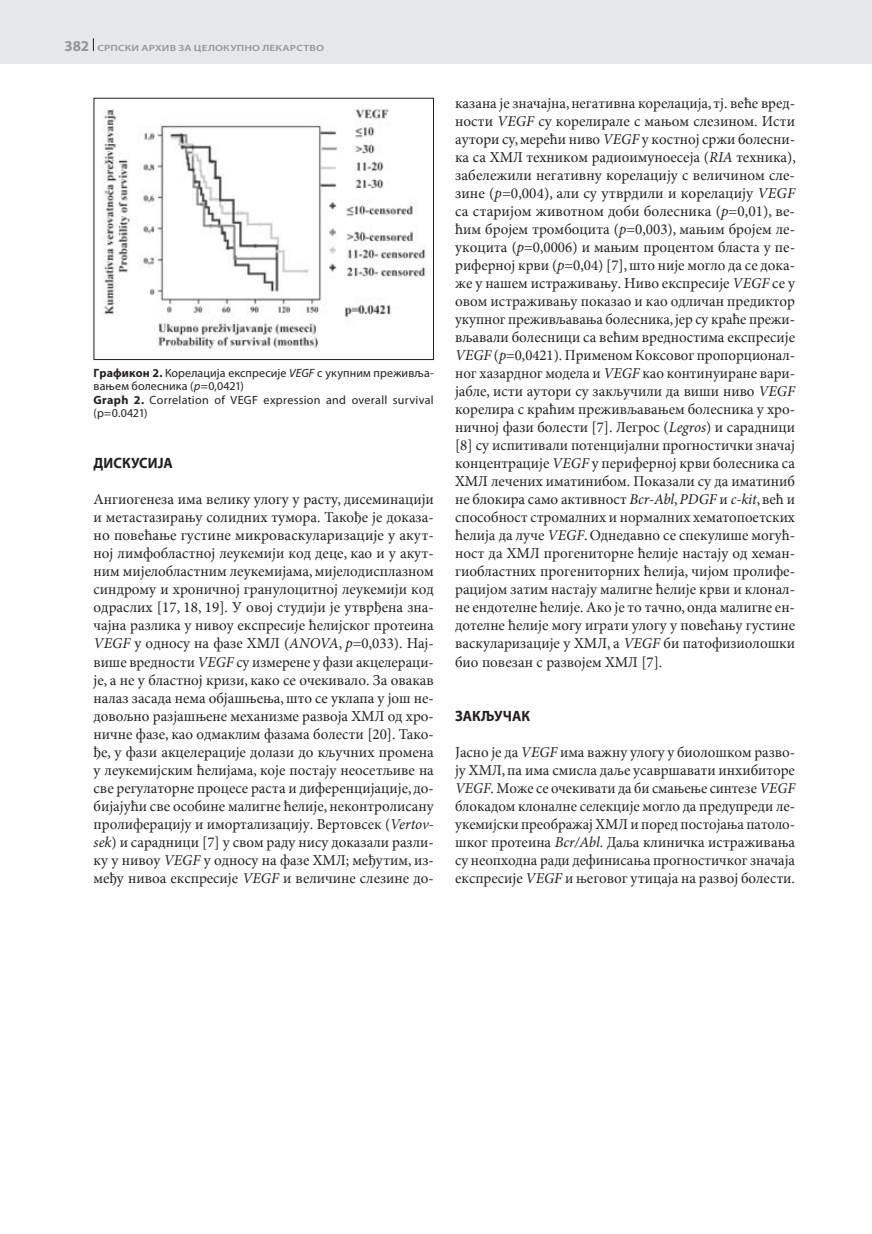
<style>
.page{position:relative;width:872px;height:1234px;background:#fff}
.page>*{position:absolute;margin:0;border:0;box-sizing:border-box;transform-origin:0 0}
.Body_Text_I_pasus{font:15px/18px "Minion Pro Cyrilic";color:#231f20;text-align:justify}
.Naslov_1{font:700 15px "Myriad Pro Cyrilic";color:#231f20;scale:.95 1}
.Naslov_PRILOGA{font:12px/13.5px "Myriad Pro";letter-spacing:.015em;color:#231f20}
.t1{font:600 9px "Myriad Pro";letter-spacing:.015em;color:#939598;scale:1.25 1}
.s1{font-weight:700;font-size:15px}
.s2{font-weight:700}
.s3{font-style:italic}
.s4{font-family:"Minion Pro";font-style:italic}
</style>
<div class="page">
<div style="left:0;top:0;width:872px;height:64px;background:#e6e7e9"></div>
<svg style="left:93px;top:38px;width:1px;height:13px"></svg>
<img style="left:102px;top:108px;width:324px;height:243px">
<div style="left:94px;top:98px;width:340px;height:262px;border:1px solid #231f20"></div>
<p class="t1" style="left:64px;top:42px;width:209px"><span class="s1">382</span> СРПСКИ АРХИВ ЗА ЦЕЛОКУПНО ЛЕКАРСТВО</p>
<p class="Naslov_PRILOGA" style="left:94px;top:365px;width:341px"><span class="s2">Графикон 2.</span> Корелација експресије <span class="s3">VEGF</span> с укупним преживља&shy;вањем болесника (<span class="s3">p</span>=0,0421)</p>
<p class="Naslov_PRILOGA" style="left:94px;top:392px;width:342px"><span class="s2">Graph 2.</span> Correlation of VEGF expression and overall survival (p=0.0421)</p>
<p class="Naslov_1" style="left:94px;top:455px;width:85px">DISKUSIJA</p>
<p class="Body_Text_I_pasus" style="left:94px;top:491px;width:342px">An-gi-o-ge-ne-za ima ve-li-ku ulo-gu u ra-stu, di-se-mi-na-ci-ji i me-ta-sta-zi-ra-wu so-lid-nih tu-mo-ra. Ta-ko-đe je do-ka-za&shy;no po-ve-ća-we gu-sti-ne mi-kro-va-sku-la-ri-za-ci-je u akut&shy;noj lim-fo-blast-noj le-u-ke-mi-ji kod de-ce, kao i u akut&shy;nim mi-je-lo-blast-nim le-u-ke-mi-ja-ma,mi-je-lo-di-spla-znom sin-dro-mu i hro-nič-noj gra-nu-lo-cit-noj le-u-ke-mi-ji kod od-ra-slih [17, 18, 19]. U ovoj stu-di-ji je utvr-đe-na zna&shy;čaj-na raz-li-ka u ni-vou eks-pre-si-je će-lij-skog pro-te-i-na <span class="s4">VEGF</span> u od-no-su na fa-ze HML (<span class="s4">ANOVA</span>, <span class="s4">p</span>=0,033). Naj&shy;više vrednosti <span class="s4">VEGF</span> su iz-me-re-ne u fa-zi ak-ce-le-ra-ci&shy;je, a ne u blast-noj kri-zi, ka-ko se oče-ki-va-lo. Za ova-kav na-laz za-sa-da ne-ma ob-ja-šwe-wa,što se ukla-pa u još ne&shy;do-voq-no raz-ja-šwe-ne me-ha-ni-zme raz-vo-ja HML od hro&shy;nič-ne fa-ze, kao od-ma-klim fa-za-ma bo-le-sti [20]. Ta-ko&shy;đe, u fa-zi ak-ce-le-ra-ci-je do-la-zi do kquč-nih pro-me-na u le-u-ke-mij-skim će-li-ja-ma, ko-je po-sta-ju neo-se-tqi-ve na sve re-gu-la-tor-ne pro-ce-se ra-sta i di-fe-ren-ci-ja-ci-je, do&shy;bi-ja-ju-ći sve oso-bi-ne ma-lig-ne će-li-je, ne-kon-tro-li-sa-nu pro-li-fe-ra-ci-ju i imor-ta-li-za-ci-ju. Ver-tov-sek (<span class="s4">Vertov&shy;sek</span>) i sa-rad-ni-ci [7] u svom ra-du ni-su do-ka-za-li raz-li&shy;ku u ni-vou <span class="s4">VEGF</span> u od-no-su na fa-ze HML; me-đu-tim, iz&shy;me-đu ni-voa eks-pre-si-je <span class="s4">VEGF</span> i ve-li-či-ne sle-zi-ne do-</p>
<p class="Body_Text_I_pasus" style="left:455px;top:95px;width:342px">ka-za-na je zna-čaj-na,ne-ga-tiv-na ko-re-la-ci-ja, tj. ve-će vred&shy;nosti <span class="s4">VEGF</span> su ko-re-li-ra-le s ma-wom sle-zi-nom. Isti auto-ri su,me-re-ći ni-vo <span class="s4">VEGF</span> u kost-noj sr-ži bo-le-sni&shy;ka sa HML teh-ni-kom ra-di-o-i-mu-no-e-se-ja (<span class="s4">RIA</span> teh-ni-ka), za-be-le-ži-li ne-ga-tiv-nu ko-re-la-ci-ju s ve-li-či-nom sle&shy;zi-ne (<span class="s4">p</span>=0,004), ali su utvr-di-li i ko-re-la-ci-ju <span class="s4">VEGF </span>sa sta-ri-jom ži-vot-nom do-bi bo-le-sni-ka (<span class="s4">p</span>=0,01), ve&shy;ćim bro-jem trom-bo-ci-ta (<span class="s4">p</span>=0,003), ma-wim bro-jem le&shy;u-ko-ci-ta (<span class="s4">p</span>=0,0006) i ma-wim pro-cen-tom bla-sta u pe&shy;ri-fer-noj kr-vi (<span class="s4">p</span>=0,04) [7],što ni-je mo-glo da se do-ka&shy;že u na-šem is-tra-ži-va-wu. Ni-vo eks-pre-si-je <span class="s4">VEGF</span> se u ovom is-tra-ži-va-wu po-ka-zao i kao od-li-čan pre-dik-tor ukup-nog pre-ži-vqa-va-wa bo-le-sni-ka,jer su kra-će pre-ži&shy;vqa-va-li bo-le-sni-ci sa ve-ćim vred-no-sti-ma eks-pre-si-je <span class="s4">VEGF</span> (<span class="s4">p</span>=0,0421). Pri-me-nom Kok-so-vog pro-por-ci-o-nal&shy;nog ha-zard-nog mo-de-la i <span class="s4">VEGF</span> kao kon-ti-nu-i-ra-ne va-ri&shy;ja-ble, isti auto-ri su za-kqu-či-li da vi-ši ni-vo <span class="s4">VEGF </span>ko-re-li-ra s kra-ćim pre-ži-vqa-va-wem bo-le-sni-ka u hro&shy;nič-noj fa-zi bo-le-sti [7]. Le-gros (<span class="s4">Legros</span>) i sa-rad-ni-ci [8] su is-pi-ti-va-li po-ten-ci-jal-ni prog-no-stič-ki zna-čaj kon-cen-tra-ci-je <span class="s4">VEGF</span> u pe-ri-fer-noj kr-vi bo-le-sni-ka sa HML le-če-nih ima-ti-ni-bom. Po-ka-za-li su da ima-ti-nib ne blo-ki-ra sa-mo ak-tiv-nost <span class="s4">Bcr-Abl</span>, <span class="s4">PDGF</span> i <span class="s4">c-kit</span>, već i spo-sob-nost stro-mal-nih i nor-mal-nih he-ma-to-po-et-skih će-li-ja da lu-če <span class="s4">VEGF</span>.Od-ne-dav-no se spe-ku-li-še mo-guć&shy;nost da HML pro-ge-ni-tor-ne će-li-je na-sta-ju od he-man&shy;gi-o-blast-nih pro-ge-ni-tor-nih će-li-ja, či-jom pro-li-fe&shy;ra-ci-jom za-tim na-sta-ju ma-lig-ne će-li-je kr-vi i klo-nal&shy;ne en-do-tel-ne će-li-je. Ako je to tač-no, on-da ma-lig-ne en&shy;do-tel-ne će-li-je mo-gu igra-ti ulo-gu u po-ve-ća-wu gu-sti-ne va-sku-la-ri-za-ci-je u HML, a <span class="s4">VEGF</span> bi pa-to-fi-zi-o-lo-ški bio po-ve-zan s raz-vo-jem HML [7].</p>
<p class="Naslov_1" style="left:455px;top:707px;width:80px">ZAKQUČAK</p>
<p class="Body_Text_I_pasus" style="left:455px;top:743px;width:341px">Ja-sno je da <span class="s4">VEGF</span> ima va-žnu ulo-gu u bi-o-lo-škom raz-vo&shy;ju HML, pa ima smi-sla da-qe usa-vr-ša-va-ti in-hi-bi-to-re <span class="s4">VEGF</span>. Mo-že se oče-ki-va-ti da bi sma-we-we sin-te-ze <span class="s4">VEGF </span>blo-ka-dom klo-nal-ne se-lek-ci-je mo-glo da predupredi le&shy;u-ke-mij-ski pre-o-bra-žaj HML i po-red po-sto-ja-wa pa-to-lo&shy;škog pro-te-i-na <span class="s4">Bcr/Abl</span>. Da-qa kli-nič-ka is-tra-ži-va-wa su neo-p-hod-na ra-di de-fi-ni-sa-wa prog-no-stič-kog zna-ča-ja eks-pre-si-je <span class="s4">VEGF</span> i we-go-vog uti-ca-ja na raz-voj bo-le-sti.</p>
</div>
